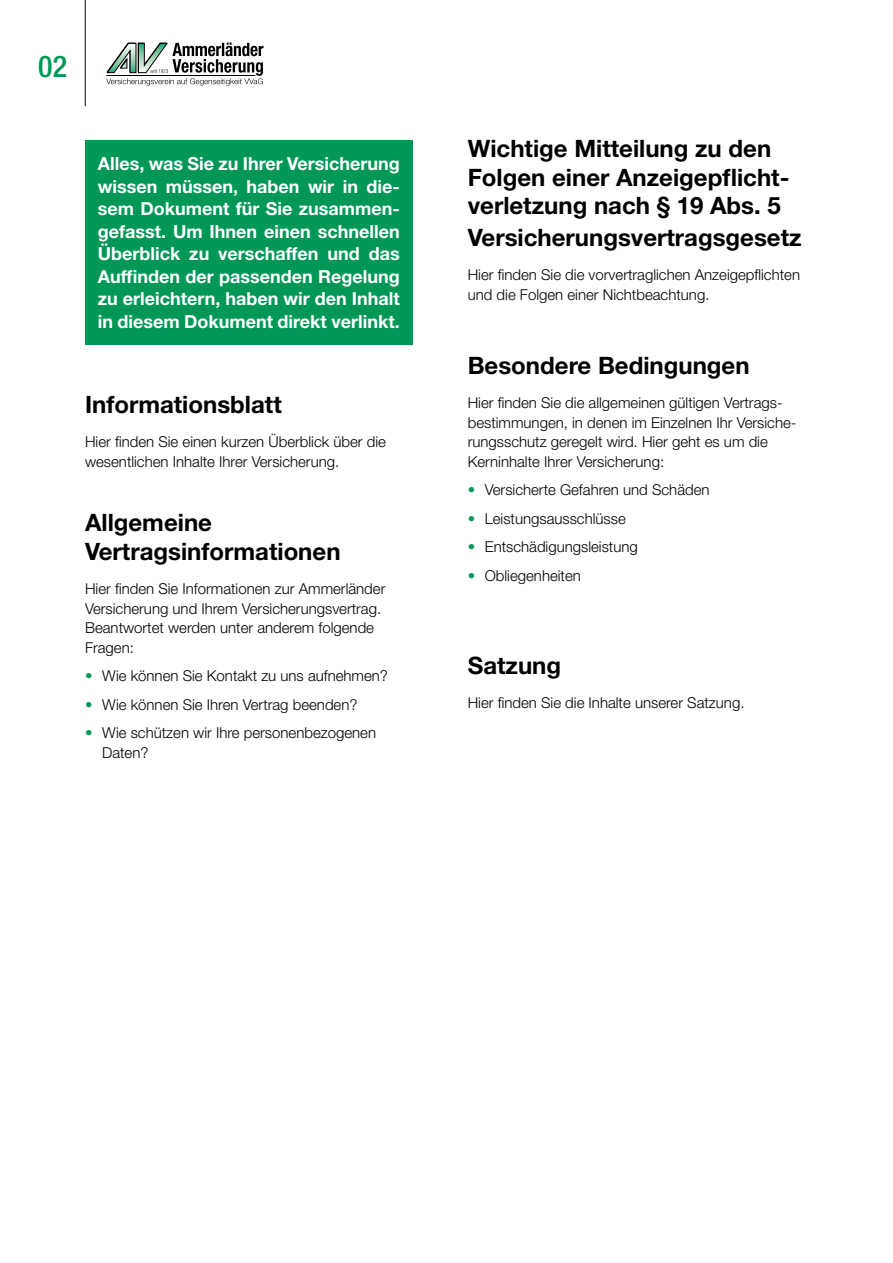
<style>
.page{position:relative;width:893px;height:1263px;background:#fff}
.page>*{position:absolute;margin:0;border:0;box-sizing:border-box;transform-origin:0 0}
.t1{font:500 condensed 30px "Helvetica Neue LT Std";color:#009757}
.t2{font:700 24px/28.5px "Helvetica Neue LT Std";color:#000}
.t3{font:700 18px/22.5px "Helvetica Neue LT Std";color:#fff;text-align:justify}
.t4{font:300 15px/19.5px "Helvetica Neue LT Std";color:#000}
.s1{color:#009757}
</style>
<div class="page">
<hr style="left:85px;top:0;width:1px;height:106px;background:#000">
<svg style="left:106px;top:43px;width:157px;height:43px"></svg>
<hr style="left:106px;top:75px;width:149px;height:1px;background:#000">
<div style="left:85px;top:140px;width:327px;height:204px;background:#009757"></div>
<h1 class="t1" style="left:38px;top:49px;width:30px">02</h1>
<p class="t3" style="left:98px;top:152px;width:303px">Alles, was Sie zu Ihrer Versicherung wissen müssen, haben wir in die&shy;sem Dokument für Sie zusammen&shy;gefasst. Um Ihnen einen schnellen Überblick zu verschaffen und das Auffinden der passenden Regelung zu erleichtern, haben wir den Inhalt in diesem Dokument direkt verlinkt.</p>
<h2 class="t2" style="left:85px;top:390px;width:198px">Informationsblatt</h2>
<p class="t4" style="left:85px;top:432px;width:302px">Hier finden Sie einen kurzen Überblick über die wesentlichen Inhalte Ihrer Versicherung.</p>
<h2 class="t2" style="left:85px;top:508px;width:257px">Allgemeine<br>Vertragsinformationen</h2>
<p class="t4" style="left:85px;top:579px;width:302px">Hier finden Sie Informationen zur Ammerländer Versicherung und Ihrem Versicherungsvertrag.<br>Beantwortet werden unter anderem folgende Fragen:</p>
<p class="t4" style="left:85px;top:666px;width:304px"><span class="s1">•</span> Wie können Sie Kontakt zu uns aufnehmen?</p>
<p class="t4" style="left:85px;top:695px;width:274px"><span class="s1">•</span> Wie können Sie Ihren Vertrag beenden?</p>
<p class="t4" style="left:102px;top:723px;width:276px;text-indent:-17px"><span class="s1">•</span> Wie schützen wir Ihre personenbezogenen<br>Daten?</p>
<h2 class="t2" style="left:468px;top:135px;width:323px">Wichtige Mitteilung zu den<br>Folgen einer Anzeigepflicht&shy;verletzung nach § 19 Abs. 5</h2>
<h2 class="t2" style="left:468px;top:223px;width:335px">Versicherungsvertragsgesetz</h2>
<p class="t4" style="left:468px;top:266px;width:334px">Hier finden Sie die vorvertraglichen Anzeigepflichten und die Folgen einer Nichtbeachtung.</p>
<h2 class="t2" style="left:468px;top:351px;width:283px">Besondere Bedingungen</h2>
<p class="t4" style="left:468px;top:393px;width:330px">Hier finden Sie die allgemeinen gültigen Vertrags&shy;bestimmungen, in denen im Einzelnen Ihr Versiche&shy;rungsschutz geregelt wird. Hier geht es um die Kerninhalte Ihrer Versicherung:</p>
<p class="t4" style="left:468px;top:480px;width:243px"><span class="s1">•</span> Versicherte Gefahren und Schäden</p>
<p class="t4" style="left:468px;top:509px;width:160px"><span class="s1">•</span> Leistungsausschlüsse</p>
<p class="t4" style="left:468px;top:537px;width:172px"><span class="s1">•</span> Entschädigungsleistung</p>
<p class="t4" style="left:468px;top:566px;width:115px"><span class="s1">•</span> Obliegenheiten</p>
<h2 class="t2" style="left:468px;top:651px;width:95px">Satzung</h2>
<p class="t4" style="left:468px;top:693px;width:278px">Hier finden Sie die Inhalte unserer Satzung.</p>
</div>
